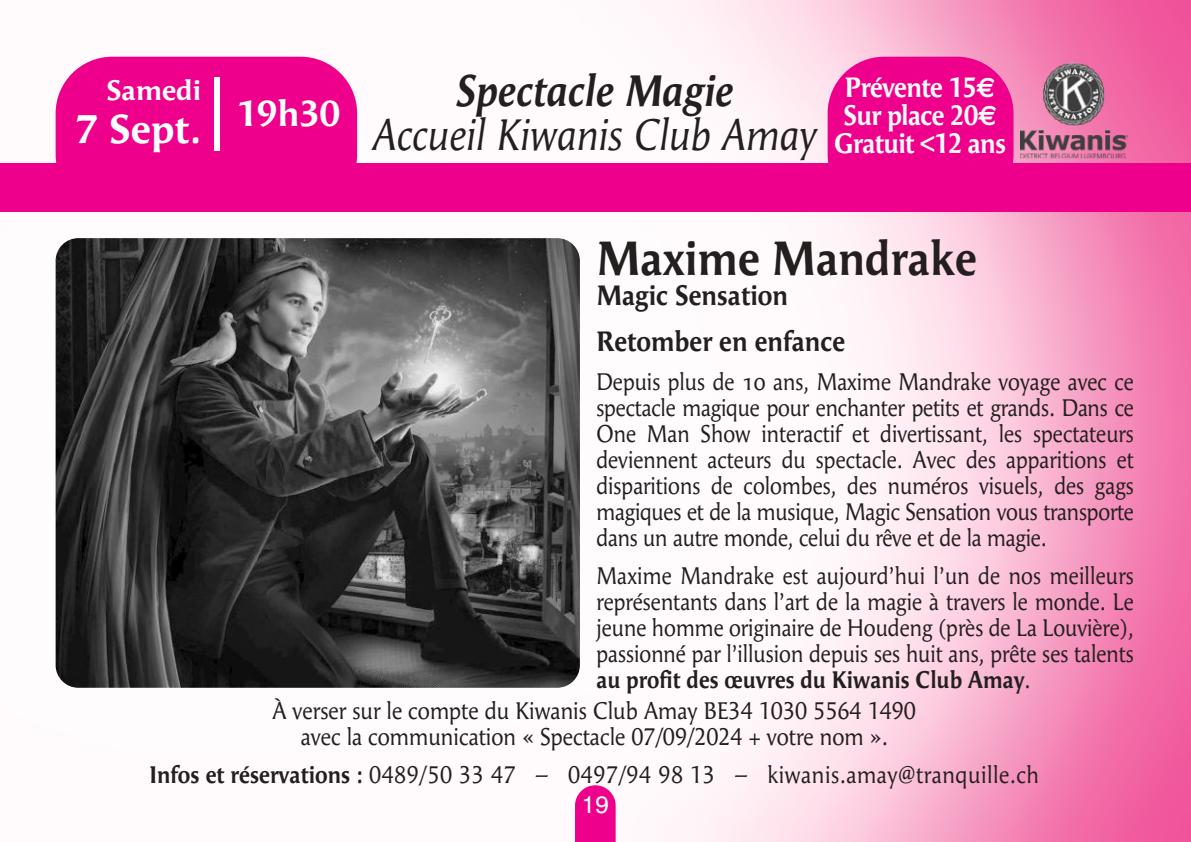
<style>
.page{position:relative;width:1191px;height:842px;background:#fff}
.page>*{position:absolute;margin:0;border:0;box-sizing:border-box;transform-origin:0 0}
.t1{font:700 48px "Angie";color:#241f1f;scale:.9 1}
.t2{font:italic 44px "Angie";color:#241f1f;scale:.9 1}
.t3{font:44px "Angie Bold Italic OSF";color:#241f1f;scale:.9 1}
.t4{font:700 40px "Angie";color:#fff}
.t5{font:700 28px/28px "Angie";letter-spacing:-.025em;color:#fff;text-align:center;scale:.9 1}
.t6{font:700 28px/46px "Angie";color:#241f1f;scale:.9 1}
.t7{font:700 28px "Angie";letter-spacing:-.025em;color:#fff}
.t8{font:24px/26px "Angie";color:#241f1f;text-align:justify;scale:.88 1}
.t9{font:24px/26px "Angie";color:#241f1f;text-align:center;scale:.9 1}
.t10{font:24px "Angie";letter-spacing:.025em;color:#241f1f;scale:.9 1}
.t11{font:24px "Helvetica";color:#fff}
.s1{font-family:"Euro Sans"}
.s2{font-weight:700}
.s3{font-family:"Angie Small Caps"}
</style>
<div class="page">
<img style="left:0;top:0;width:1190px;height:842px">
<svg style="left:575px;top:785px;width:40px;height:57px"></svg>
<img style="left:56px;top:238px;width:524px;height:450px;border-radius:23px">
<div style="left:0;top:163px;width:1190px;height:48px;background:#ee008c"></div>
<div style="left:56px;top:57px;width:301px;height:154px;background:#ee008c;border-radius:57px"></div>
<div style="left:215px;top:78px;width:5px;height:73px;background:#fff"></div>
<div style="left:827px;top:57px;width:186px;height:154px;background:#ee008c;border-radius:57px"></div>
<img style="left:1011px;top:57px;width:121px;height:106px">
<p class="t7" style="left:106px;top:79px;width:96px">Samedi</p>
<h3 class="t4" style="left:75px;top:113px;width:266px">7 Sept. <sup>19h30</sup></h3>
<h2 class="t3" style="left:455px;top:73px;width:309px">Spectacle Magie</h2>
<h2 class="t2" style="left:371px;top:117px;width:495px">Accueil Kiwanis Club Amay</h2>
<p class="t5" style="left:834px;top:76px;width:192px">Prévente 15<span class="s1">€<br></span>Sur place 20<span class="s1">€<br></span>Gratuit &lt;12 ans</p>
<h1 class="t1" style="left:596px;top:240px;width:424px">Maxime Mandrake</h1>
<p class="t6" style="left:596px;top:275px;width:278px">Magic Sensation<br>Retomber en enfance</p>
<p class="t8" style="left:596px;top:370px;width:612px">Depuis plus de 10 ans, Maxime Mandrake voyage avec ce spectacle magique pour enchanter petits et grands. Dans ce One Man Show interactif et divertissant, les spectateurs deviennent acteurs du spectacle. Avec des apparitions et disparitions de colombes, des numéros visuels, des gags magiques et de la musique, Magic Sensation vous transporte dans un autre monde, celui du rêve et de la magie.</p>
<p class="t8" style="left:596px;top:564px;width:612px">Maxime Mandrake est aujourd’hui l’un de nos meilleurs représentants dans l’art de la magie à travers le monde. Le jeune homme originaire de Houdeng (près de La Louvière), passionné par l’illusion depuis ses huit ans, prête ses talents <span class="s2">au profit des œuvres du Kiwanis Club Amay</span>.</p>
<p class="t9" style="left:272px;top:700px;width:716px">À verser sur le compte du Kiwanis Club Amay <span class="s3">BE34 1030 5564 1490 </span>avec la communication « Spectacle <span class="s3">07/09/2024</span> + votre nom ».</p>
<p class="t10" style="left:149px;top:765px;width:990px"><span class="s2">Infos et réservations :</span> <span class="s3">0489/50 33 47 – 0497/94 98 13</span> – kiwanis.amay@tranquille.ch</p>
<p class="t11" style="left:582px;top:795px;width:28px">19</p>
</div>
